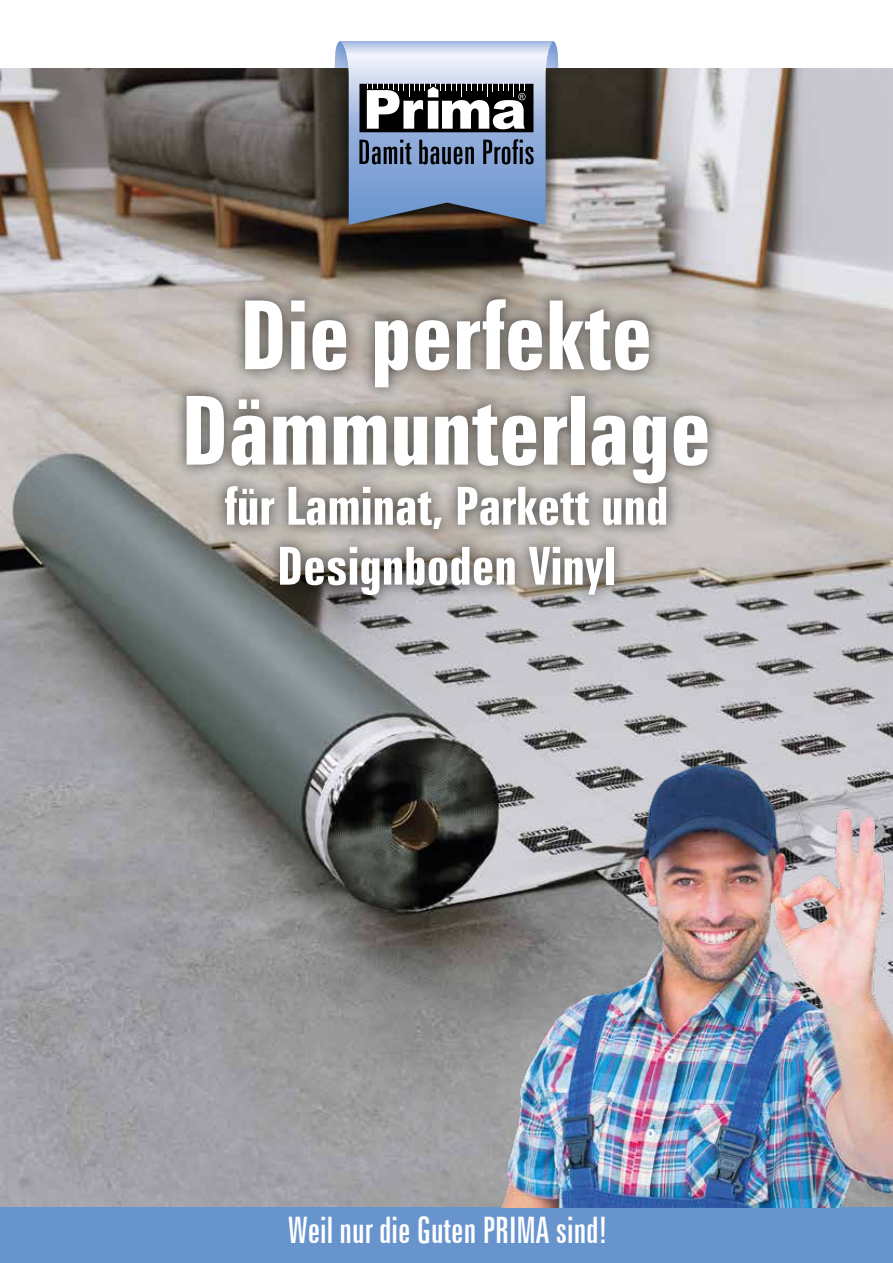
<style>
.page{position:relative;width:893px;height:1263px;background:#fff}
.page>*{position:absolute;margin:0;border:0;box-sizing:border-box;transform-origin:0 0}
.t1{font:700 extra-condensed 95.4px/95.4px "Zurich BT";color:#fff;text-align:center}
.t2{font:700 extra-condensed 52.5px/60px "Zurich BT";color:#fff;text-align:center}
.t3{font:extra-condensed 36.6px "Zurich BT";color:#fff}
</style>
<div class="page">
<img style="left:0;top:68px;width:893px;height:1140px">
<img style="left:0;top:68px;width:1px;height:769px">
<svg style="left:327px;top:41px;width:239px;height:190px;background:#7f8a9c"></svg>
<div style="left:172px;top:285px;width:549px;height:324px;background:#000;opacity:.6"></div>
<div style="left:0;top:1208px;width:893px;height:55px;background:#6894ce"></div>
<img style="left:393px;top:738px;width:500px;height:469px">
<h1 class="t1" style="left:182px;top:289px;width:531px">Die perfekte<br>Dämmunterlage</h1>
<p class="t2" style="left:225px;top:477px;width:445px">für Laminat, Parkett und<br>Designboden Vinyl</p>
<p class="t3" style="left:288px;top:1209px;width:320px">Weil nur die Guten PRIMA sind!</p>
</div>
